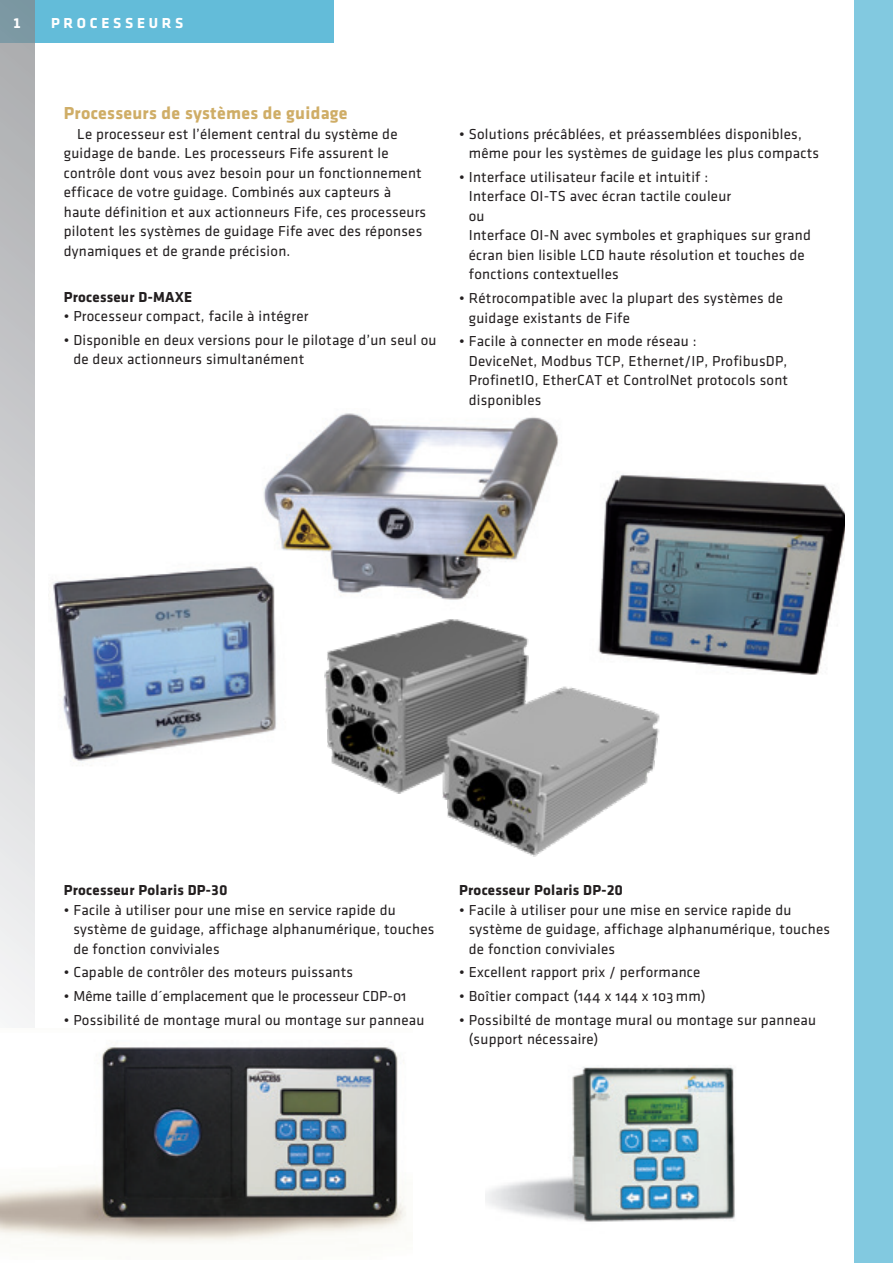
<style>
.page{position:relative;width:893px;height:1263px;background:#fff}
.page>*{position:absolute;margin:0;border:0;box-sizing:border-box;transform-origin:0 0}
.t1{font:700 18px "Klavika";letter-spacing:.015em;color:#cfad66}
.t2{font:15px/19.5px "Klavika Regular OSF";letter-spacing:.015em;color:#231f20}
.t3{font:700 15px "Klavika";letter-spacing:.015em;color:#231f20}
.t4{font:700 15px "Klavika";letter-spacing:.25em;color:#fff}
</style>
<div class="page">
<div style="left:0;top:0;width:334px;height:43px;background:#63bcd9"></div>
<svg style="left:0;top:0;width:34px;height:1028px;background:#ccced0"></svg>
<div style="left:855px;top:0;width:38px;height:1263px;background:#82c9e0"></div>
<img style="left:0;top:1046px;width:406px;height:198px">
<img style="left:486px;top:1067px;width:249px;height:155px">
<img style="left:53px;top:413px;width:506px;height:353px">
<img style="left:319px;top:617px;width:341px;height:240px">
<img style="left:590px;top:474px;width:255px;height:209px">
<p class="t4" style="left:13px;top:14px;width:9px">1</p>
<p class="t4" style="left:51px;top:14px;width:134px">PROCESSEURS</p>
<p class="t1" style="left:64px;top:103px;width:285px">Processeurs de systèmes de guidage</p>
<p class="t2" style="left:64px;top:124px;width:364px;text-indent:14px">Le processeur est l’élement central du système de guidage de bande. Les processeurs Fife assurent le contrôle dont vous avez besoin pour un fonctionnement efficace de votre guidage. Combinés aux capteurs à haute définition et aux actionneurs Fife, ces processeurs pilotent les systèmes de guidage Fife avec des réponses dynamiques et de grande précision.</p>
<p class="t3" style="left:64px;top:288px;width:130px">Processeur D-MAXE</p>
<p class="t2" style="left:64px;top:306px;width:246px">• Processeur compact, facile à intégrer</p>
<p class="t2" style="left:73px;top:330px;width:365px;text-indent:-10px">• Disponible en deux versions pour le pilotage d’un seul ou de deux actionneurs simultanément</p>
<p class="t2" style="left:469px;top:124px;width:352px;text-indent:-10px">• Solutions précâblées, et préassemblées disponibles, même pour les systèmes de guidage les plus compacts</p>
<p class="t2" style="left:469px;top:167px;width:344px;text-indent:-10px">• Interface utilisateur facile et intuitif :<br>Interface OI-TS avec écran tactile couleur<br>ou<br>Interface OI-N avec symboles et graphiques sur grand écran bien lisible LCD haute résolution et touches de fonctions contextuelles</p>
<p class="t2" style="left:469px;top:288px;width:316px;text-indent:-10px">• Rétrocompatible avec la plupart des systèmes de guidage existants de Fife</p>
<p class="t2" style="left:469px;top:332px;width:321px;text-indent:-10px">• Facile à connecter en mode réseau :<br>DeviceNet, Modbus TCP, Ethernet/IP, ProfibusDP, ProfinetIO, EtherCAT et ControlNet protocols sont disponibles</p>
<p class="t3" style="left:64px;top:882px;width:165px">Processeur Polaris DP-30</p>
<p class="t2" style="left:73px;top:900px;width:363px;text-indent:-10px">• Facile à utiliser pour une mise en service rapide du système de guidage, affichage alphanumérique, touches de fonction conviviales</p>
<p class="t2" style="left:64px;top:963px;width:291px">• Capable de contrôler des moteurs puissants</p>
<p class="t2" style="left:64px;top:986px;width:344px">• Même taille d´emplacement que le processeur CDP-01</p>
<p class="t2" style="left:64px;top:1010px;width:362px">• Possibilité de montage mural ou montage sur panneau</p>
<p class="t3" style="left:459px;top:882px;width:165px">Processeur Polaris DP-20</p>
<p class="t2" style="left:469px;top:900px;width:363px;text-indent:-10px">• Facile à utiliser pour une mise en service rapide du système de guidage, affichage alphanumérique, touches de fonction conviviales</p>
<p class="t2" style="left:459px;top:963px;width:243px">• Excellent rapport prix / performance</p>
<p class="t2" style="left:459px;top:986px;width:248px">• Boîtier compact (144 x 144 x 103 mm)</p>
<p class="t2" style="left:469px;top:1010px;width:349px;text-indent:-10px">• Possibilté de montage mural ou montage sur panneau (support nécessaire)</p>
</div>
